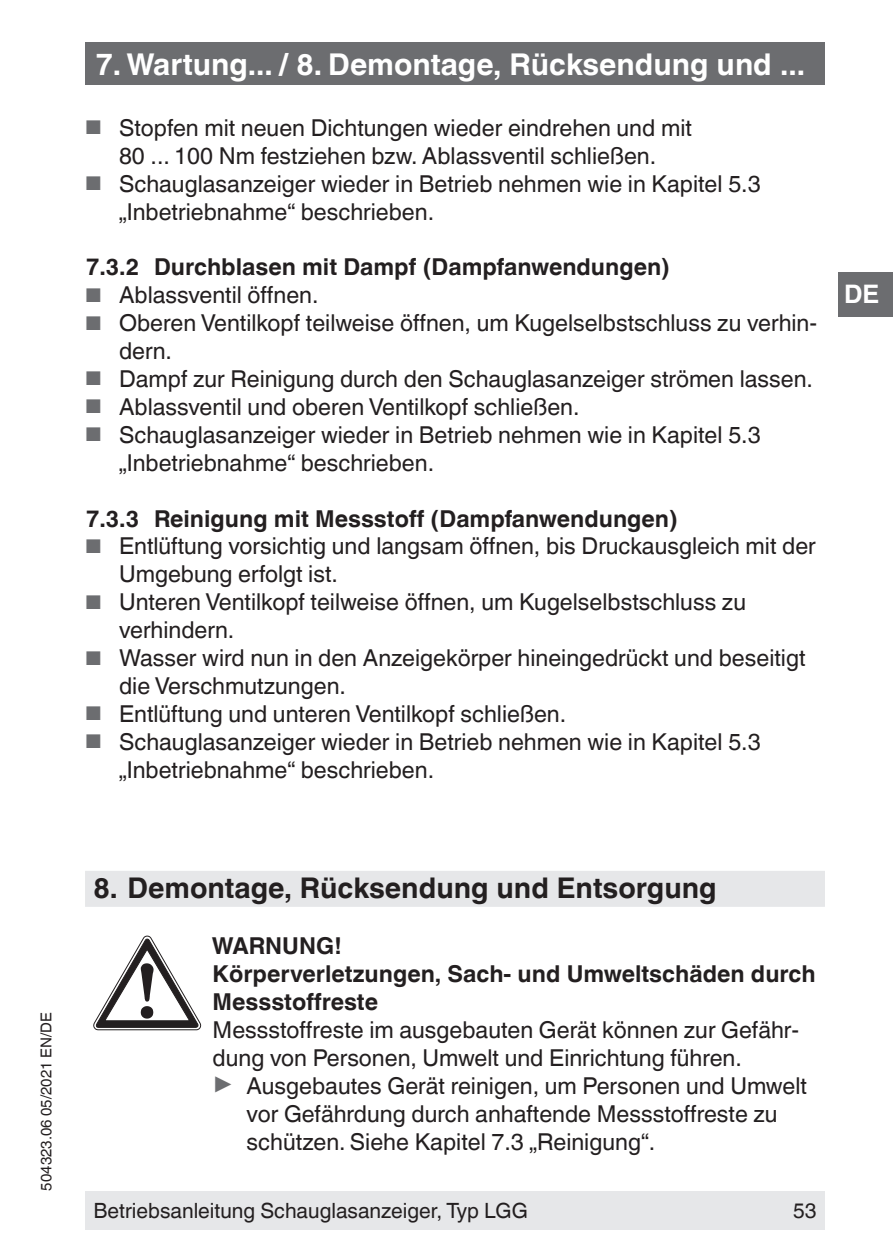
<style>
.page{position:relative;width:893px;height:1259px;background:#fff}
.page>*{position:absolute;margin:0;border:0;box-sizing:border-box;transform-origin:0 0}
.t1{font:700 30px "Helvetica World";color:#fff}
.t2{font:700 28.5px "Helvetica World";color:#231f20}
.t3{font:700 25.5px "Helvetica World";color:#fff}
.t4{font:23.4px/27.9px "Helvetica World";color:#231f20}
.t5{font:700 23.4px/27.9px "Helvetica World";color:#231f20}
.t6{font:21px "Helvetica World";color:#231f20}
.t7{font:15px "Helvetica World";color:#231f20}
.s1{font-size:19.8px;color:#6c6d70}
.s2{font-size:26.4px;color:#6c6d70}
</style>
<div class="page">
<div style="left:85px;top:1191px;width:740px;height:38px;background:#e6e7e9"></div>
<div style="left:838px;top:272px;width:55px;height:44px;background:#6c6d70"></div>
<div style="left:85px;top:43px;width:740px;height:42px;background:#6c6d70"></div>
<div style="left:85px;top:871px;width:740px;height:36px;background:#e6e7e9"></div>
<svg style="left:94px;top:936px;width:107px;height:94px"></svg>
<p class="t1" style="left:96px;top:47px;width:711px">7. Wartung... / 8. Demontage, Rücksendung und ...</p>
<p class="t4" style="left:85px;top:114px;width:608px;text-align:center"><span class="s1">■</span> Stopfen mit neuen Dichtungen wieder eindrehen und mit<br>80 ... 100 Nm festziehen bzw. Ablassventil schließen.</p>
<p class="t4" style="left:119px;top:170px;width:643px;text-indent:-34px"><span class="s1">■</span> Schauglasanzeiger wieder in Betrieb nehmen wie in Kapitel 5.3 „Inbetriebnahme“ beschrieben.</p>
<p class="t5" style="left:86px;top:253px;width:585px">7.3.2 Durchblasen mit Dampf (Dampfanwendungen)</p>
<p class="t4" style="left:85px;top:281px;width:235px"><span class="s1">■</span> Ablassventil öffnen.</p>
<p class="t4" style="left:119px;top:309px;width:700px;text-indent:-34px"><span class="s1">■</span> Oberen Ventilkopf teilweise öffnen, um Kugelselbstschluss zu verhin&shy;dern.</p>
<p class="t4" style="left:85px;top:365px;width:729px"><span class="s1">■</span> Dampf zur Reinigung durch den Schauglasanzeiger strömen lassen.</p>
<p class="t4" style="left:85px;top:393px;width:496px"><span class="s1">■</span> Ablassventil und oberen Ventilkopf schließen.</p>
<p class="t4" style="left:119px;top:421px;width:643px;text-indent:-34px"><span class="s1">■</span> Schauglasanzeiger wieder in Betrieb nehmen wie in Kapitel 5.3 „Inbetriebnahme“ beschrieben.</p>
<p class="t5" style="left:86px;top:504px;width:593px">7.3.3 Reinigung mit Messstoff (Dampfanwendungen)</p>
<p class="t4" style="left:119px;top:532px;width:698px;text-indent:-34px"><span class="s1">■</span> Entlüftung vorsichtig und langsam öffnen, bis Druckausgleich mit der<br>Umgebung erfolgt ist.</p>
<p class="t4" style="left:119px;top:588px;width:629px;text-indent:-34px"><span class="s1">■</span> Unteren Ventilkopf teilweise öffnen, um Kugelselbstschluss zu verhindern.</p>
<p class="t4" style="left:119px;top:644px;width:688px;text-indent:-34px"><span class="s1">■</span> Wasser wird nun in den Anzeigekörper hineingedrückt und beseitigt die Verschmutzungen.</p>
<p class="t4" style="left:85px;top:700px;width:483px"><span class="s1">■</span> Entlüftung und unteren Ventilkopf schließen.</p>
<p class="t4" style="left:119px;top:728px;width:643px;text-indent:-34px"><span class="s1">■</span> Schauglasanzeiger wieder in Betrieb nehmen wie in Kapitel 5.3 „Inbetriebnahme“ beschrieben.</p>
<p class="t3" style="left:844px;top:280px;width:37px">DE</p>
<p class="t7" style="left:38px;top:1190px;width:179px;rotate:-90deg">504323.06 05/2021 EN/DE</p>
<p class="t2" style="left:94px;top:872px;width:625px">8. Demontage, Rücksendung und Entsorgung</p>
<p class="t5" style="left:212px;top:932px;width:605px">WARNUNG!<br>Körperverletzungen, Sach- und Umweltschäden durch<br>Messstoffreste</p>
<p class="t4" style="left:213px;top:1016px;width:588px">Messstoffreste im ausgebauten Gerät können zur Gefähr-</p>
<p class="t4" style="left:213px;top:1043px;width:531px">dung von Personen, Umwelt und Einrichtung führen.</p>
<p class="t4" style="left:213px;top:1071px;width:596px"><span class="s2">▶</span> Ausgebautes Gerät reinigen, um Personen und Umwelt</p>
<p class="t4" style="left:247px;top:1099px;width:533px">vor Gefährdung durch anhaftende Messstoffreste zu</p>
<p class="t4" style="left:247px;top:1127px;width:410px">schützen. Siehe Kapitel 7.3 „Reinigung“.</p>
<p class="t6" style="left:94px;top:1198px;width:436px">Betriebsanleitung Schauglasanzeiger, Typ LGG</p>
<p class="t6" style="left:793px;top:1198px;width:25px">53</p>
</div>
